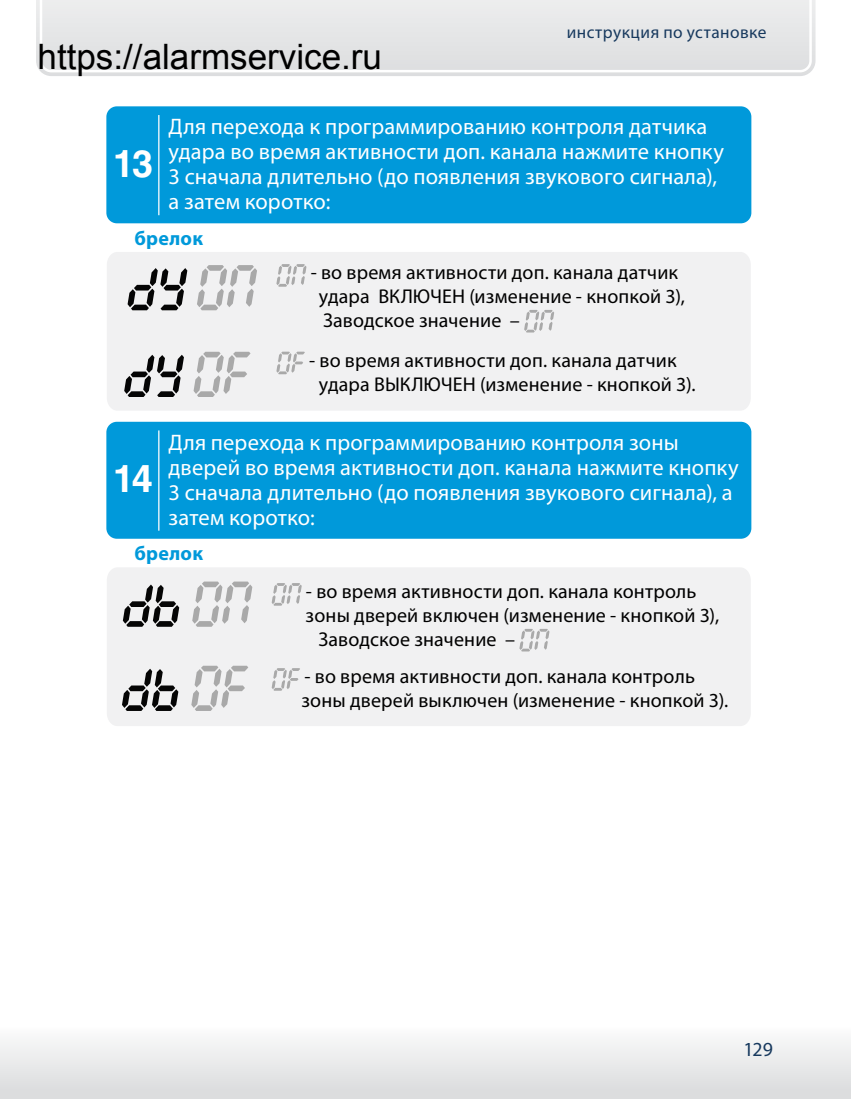
<style>
.page{position:relative;width:851px;height:1099px;background:#fff}
.page>*{position:absolute;margin:0;border:0;box-sizing:border-box;transform-origin:0 0}
.t1{font:700 37.5px "Helios";color:#fff}
.t2{font:22.5px/25px "Myriad Pro";letter-spacing:.005em;color:#fff}
.t3{font:20px/24px "Myriad Pro";letter-spacing:.01em;color:#000}
.t4{font:700 20px "Myriad Pro";letter-spacing:.015em;color:#0099da}
.t5{font:20px "Myriad Pro";color:#17395e}
.t6{font:17.5px "Myriad Pro";letter-spacing:.025em;color:#17395e}
</style>
<div class="page">
<svg style="left:36px;top:0;width:779px;height:76px;background:#dedfe0"></svg>
<svg style="left:38px;top:0;width:774px;height:74px;background:#dbdcdd"></svg>
<svg style="left:0;top:1041px;width:850px;height:57px"></svg>
<div style="left:107px;top:252px;width:643px;height:158px;background:#f1f1f2"></div>
<div style="left:106px;top:106px;width:645px;height:117px;background:#0099da;border-radius:11px"></div>
<hr style="left:158px;top:115px;width:1px;height:100px;background:#fff">
<svg style="left:276px;top:264px;width:30px;height:23px"></svg>
<svg style="left:524px;top:310px;width:30px;height:22px"></svg>
<svg style="left:276px;top:351px;width:29px;height:23px"></svg>
<svg style="left:197px;top:265px;width:60px;height:45px"></svg>
<svg style="left:127px;top:268px;width:60px;height:42px"></svg>
<svg style="left:193px;top:352px;width:57px;height:45px"></svg>
<svg style="left:124px;top:355px;width:60px;height:42px"></svg>
<div style="left:107px;top:568px;width:643px;height:158px;background:#f1f1f2"></div>
<div style="left:106px;top:422px;width:645px;height:116px;background:#0099da;border-radius:11px"></div>
<hr style="left:158px;top:430px;width:1px;height:100px;background:#fff">
<svg style="left:271px;top:583px;width:31px;height:22px"></svg>
<svg style="left:519px;top:629px;width:30px;height:22px"></svg>
<svg style="left:271px;top:668px;width:29px;height:22px"></svg>
<svg style="left:192px;top:581px;width:60px;height:45px"></svg>
<svg style="left:191px;top:665px;width:57px;height:46px"></svg>
<svg style="left:123px;top:584px;width:56px;height:42px"></svg>
<svg style="left:122px;top:668px;width:56px;height:43px"></svg>
<p class="t6" style="left:566px;top:22px;width:201px">инструкция по установке</p>
<h1 class="t1" style="left:113px;top:142px;width:42px">13</h1>
<p class="t2" style="left:168px;top:114px;width:557px">Для перехода к программированию контроля датчика удара во время активности доп. канала нажмите кнопку 3 сначала длительно (до появления звукового сигнала), а затем коротко:</p>
<p class="t4" style="left:134px;top:225px;width:70px">брелок</p>
<p class="t3" style="left:319px;top:260px;width:367px;text-indent:-8px">- во время активности доп. канала датчик удара ВКЛЮЧЕН (изменение - кнопкой 3),<br>Заводское значение –</p>
<p class="t3" style="left:319px;top:348px;width:378px;text-indent:-10px">- во время активности доп. канала датчик удара ВЫКЛЮЧЕН (изменение - кнопкой 3).</p>
<h1 class="t1" style="left:113px;top:457px;width:41px">14</h1>
<p class="t2" style="left:168px;top:429px;width:571px">Для перехода к программированию контроля зоны дверей во время активности доп. канала нажмите кнопку 3 сначала длительно (до появления звукового сигнала), а затем коротко:</p>
<p class="t4" style="left:134px;top:540px;width:70px">брелок</p>
<p class="t3" style="left:306px;top:579px;width:392px">- во время активности доп. канала контроль</p>
<p class="t3" style="left:305px;top:603px;width:415px">зоны дверей включен (изменение - кнопкой 3),</p>
<p class="t3" style="left:318px;top:627px;width:198px">Заводское значение –</p>
<p class="t3" style="left:301px;top:664px;width:428px">- во время активности доп. канала контроль зоны дверей выключен (изменение - кнопкой 3).</p>
<p class="t5" style="left:743px;top:1037px;width:31px">129</p>
</div>
